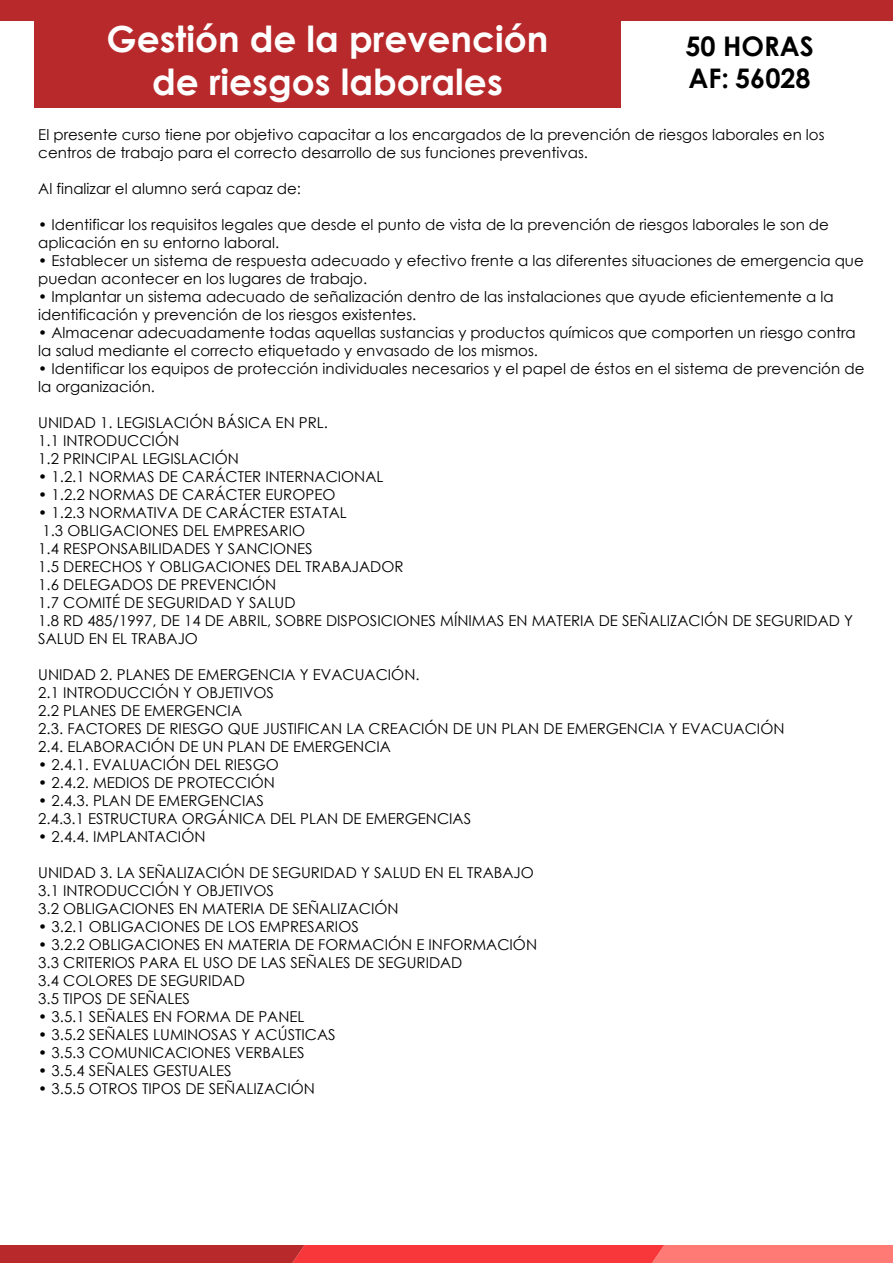
<style>
.page{position:relative;width:893px;height:1263px;background:#fff}
.page>*{position:absolute;margin:0;border:0;box-sizing:border-box;transform-origin:0 0}
.t1{font:700 36px/43.2px "Century Gothic";color:#fff;text-align:center}
.t2{font:700 27px/32.4px "Century Gothic";color:#000}
.t3{font:15px/18px "Century Gothic";color:#000}
</style>
<div class="page">
<div style="left:0;top:0;width:893px;height:21px;background:#b7292b"></div>
<div style="left:34px;top:0;width:586px;height:107px;background:#b7292b"></div>
<svg style="left:0;top:1245px;width:893px;height:18px;background:#e34444"></svg>
<h1 class="t1" style="left:106px;top:16px;width:444px">Gestión de la prevención de riesgos laborales</h1>
<h2 class="t2" style="left:685px;top:29px;width:130px">50 HORAS<br>AF: 56028</h2>
<p class="t3" style="left:38px;top:125px;width:788px">El presente curso tiene por objetivo capacitar a los encargados de la prevención de riesgos laborales en los centros de trabajo para el correcto desarrollo de sus funciones preventivas.</p>
<p class="t3" style="left:38px;top:179px;width:264px">Al finalizar el alumno será capaz de:</p>
<p class="t3" style="left:38px;top:215px;width:792px">• Identificar los requisitos legales que desde el punto de vista de la prevención de riesgos laborales le son de aplicación en su entorno laboral.</p>
<p class="t3" style="left:38px;top:251px;width:827px">• Establecer un sistema de respuesta adecuado y efectivo frente a las diferentes situaciones de emergencia que puedan acontecer en los lugares de trabajo.</p>
<p class="t3" style="left:38px;top:287px;width:797px">• Implantar un sistema adecuado de señalización dentro de las instalaciones que ayude eficientemente a la identificación y prevención de los riesgos existentes.</p>
<p class="t3" style="left:38px;top:323px;width:819px">• Almacenar adecuadamente todas aquellas sustancias y productos químicos que comporten un riesgo contra la salud mediante el correcto etiquetado y envasado de los mismos.</p>
<p class="t3" style="left:38px;top:359px;width:828px">• Identificar los equipos de protección individuales necesarios y el papel de éstos en el sistema de prevención de la organización.</p>
<p class="t3" style="left:38px;top:413px;width:291px">UNIDAD 1. LEGISLACIÓN BÁSICA EN PRL.<br>1.1 INTRODUCCIÓN<br>1.2 PRINCIPAL LEGISLACIÓN</p>
<p class="t3" style="left:38px;top:467px;width:347px">• 1.2.1 NORMAS DE CARÁCTER INTERNACIONAL</p>
<p class="t3" style="left:38px;top:485px;width:299px">• 1.2.2 NORMAS DE CARÁCTER EUROPEO</p>
<p class="t3" style="left:38px;top:503px;width:816px">• 1.2.3 NORMATIVA DE CARÁCTER ESTATAL<br>1.3 OBLIGACIONES DEL EMPRESARIO<br>1.4 RESPONSABILIDADES Y SANCIONES<br>1.5 DERECHOS Y OBLIGACIONES DEL TRABAJADOR<br>1.6 DELEGADOS DE PREVENCIÓN<br>1.7 COMITÉ DE SEGURIDAD Y SALUD<br>1.8 RD 485/1997, DE 14 DE ABRIL, SOBRE DISPOSICIONES MÍNIMAS EN MATERIA DE SEÑALIZACIÓN DE SEGURIDAD Y SALUD EN EL TRABAJO</p>
<p class="t3" style="left:38px;top:665px;width:748px">UNIDAD 2. PLANES DE EMERGENCIA Y EVACUACIÓN.<br>2.1 INTRODUCCIÓN Y OBJETIVOS<br>2.2 PLANES DE EMERGENCIA<br>2.3. FACTORES DE RIESGO QUE JUSTIFICAN LA CREACIÓN DE UN PLAN DE EMERGENCIA Y EVACUACIÓN 2.4. ELABORACIÓN DE UN PLAN DE EMERGENCIA</p>
<p class="t3" style="left:38px;top:755px;width:242px">• 2.4.1. EVALUACIÓN DEL RIESGO</p>
<p class="t3" style="left:38px;top:773px;width:238px">• 2.4.2. MEDIOS DE PROTECCIÓN</p>
<p class="t3" style="left:38px;top:791px;width:434px">• 2.4.3. PLAN DE EMERGENCIAS<br>2.4.3.1 ESTRUCTURA ORGÁNICA DEL PLAN DE EMERGENCIAS</p>
<p class="t3" style="left:38px;top:827px;width:169px">• 2.4.4. IMPLANTACIÓN</p>
<p class="t3" style="left:38px;top:863px;width:497px">UNIDAD 3. LA SEÑALIZACIÓN DE SEGURIDAD Y SALUD EN EL TRABAJO<br>3.1 INTRODUCCIÓN Y OBJETIVOS<br>3.2 OBLIGACIONES EN MATERIA DE SEÑALIZACIÓN</p>
<p class="t3" style="left:38px;top:917px;width:322px">• 3.2.1 OBLIGACIONES DE LOS EMPRESARIOS</p>
<p class="t3" style="left:38px;top:935px;width:500px">• 3.2.2 OBLIGACIONES EN MATERIA DE FORMACIÓN E INFORMACIÓN 3.3 CRITERIOS PARA EL USO DE LAS SEÑALES DE SEGURIDAD<br>3.4 COLORES DE SEGURIDAD<br>3.5 TIPOS DE SEÑALES</p>
<p class="t3" style="left:38px;top:1007px;width:268px">• 3.5.1 SEÑALES EN FORMA DE PANEL</p>
<p class="t3" style="left:38px;top:1025px;width:299px">• 3.5.2 SEÑALES LUMINOSAS Y ACÚSTICAS</p>
<p class="t3" style="left:38px;top:1043px;width:268px">• 3.5.3 COMUNICACIONES VERBALES</p>
<p class="t3" style="left:38px;top:1061px;width:195px">• 3.5.4 SEÑALES GESTUALES</p>
<p class="t3" style="left:38px;top:1079px;width:278px">• 3.5.5 OTROS TIPOS DE SEÑALIZACIÓN</p>
</div>
